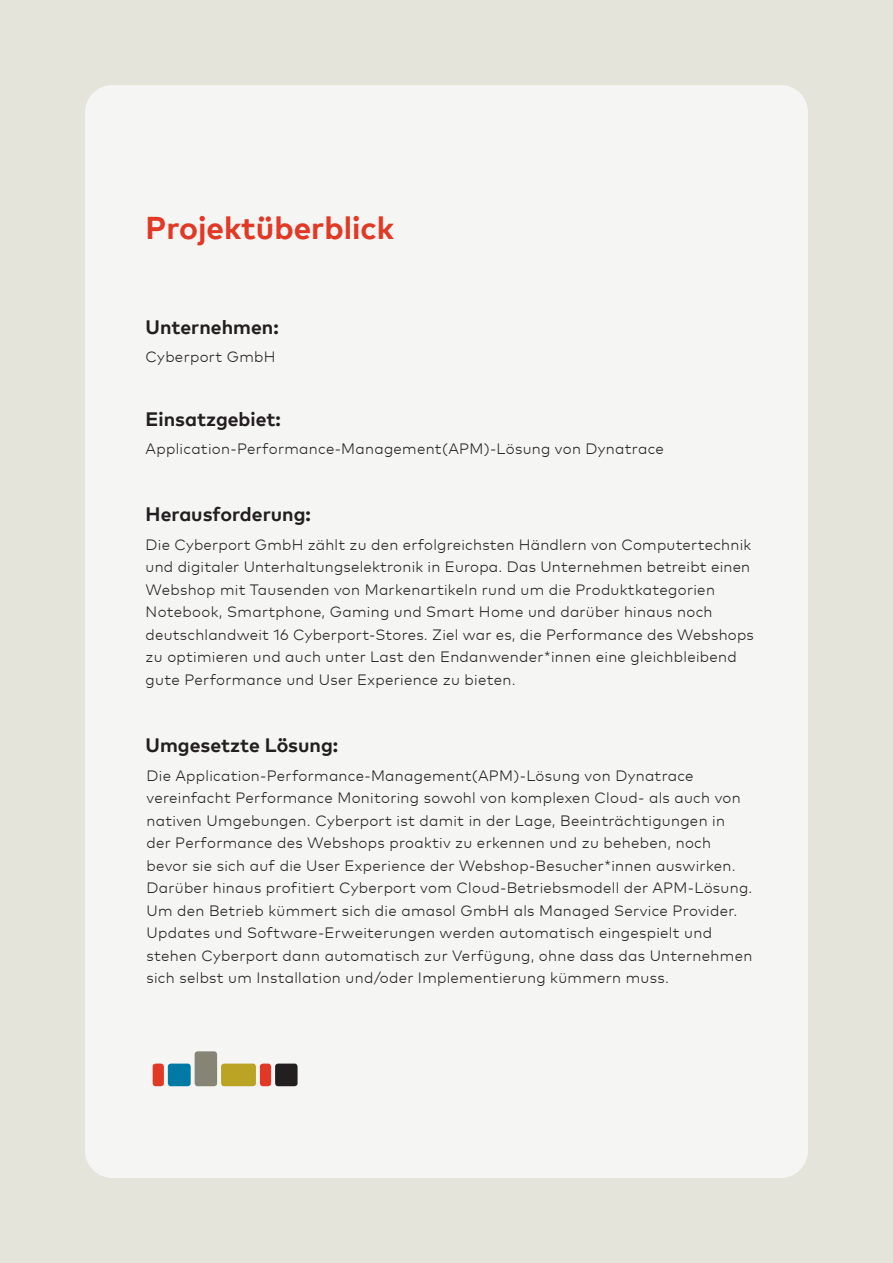
<style>
.page{position:relative;width:893px;height:1263px;background:#e5e4db}
.page>*{position:absolute;margin:0;border:0;box-sizing:border-box;transform-origin:0 0}
.t1{font:700 31.5px "Mark Pro";color:#e13926}
.t2{font:700 19.5px "Mark Pro";color:#231f20}
.t3{font:300 15px/22.5px "Mark Pro";letter-spacing:.02em;color:#231f20}
</style>
<div class="page">
<div style="left:85px;top:85px;width:723px;height:1093px;background:#f5f5f4;border-radius:27px"></div>
<div style="left:195px;top:1051px;width:22px;height:35px;background:#868475;border-radius:3px"></div>
<div style="left:221px;top:1063px;width:35px;height:23px;background:#bba324;border-radius:3px"></div>
<div style="left:168px;top:1063px;width:23px;height:23px;background:#0079a5;border-radius:3px"></div>
<div style="left:275px;top:1063px;width:23px;height:23px;background:#231f20;border-radius:3px"></div>
<div style="left:260px;top:1063px;width:11px;height:23px;background:#e13926;border-radius:3px"></div>
<div style="left:153px;top:1063px;width:11px;height:23px;background:#e13926;border-radius:3px"></div>
<h1 class="t1" style="left:146px;top:203px;width:250px">Projektüberblick</h1>
<h2 class="t2" style="left:146px;top:313px;width:135px">Unternehmen:</h2>
<p class="t3" style="left:146px;top:345px;width:131px">Cyberport GmbH</p>
<h2 class="t2" style="left:146px;top:405px;width:137px">Einsatzgebiet:</h2>
<p class="t3" style="left:146px;top:436px;width:520px">Application-Performance-Management(APM)-Lösung von Dynatrace</p>
<h2 class="t2" style="left:146px;top:500px;width:167px">Herausforderung:</h2>
<p class="t3" style="left:146px;top:532px;width:610px">Die Cyberport GmbH zählt zu den erfolgreichsten Händlern von Computertechnik und digitaler Unterhaltungselektronik in Europa. Das Unternehmen betreibt einen Webshop mit Tausenden von Markenartikeln rund um die Produktkategorien Notebook, Smartphone, Gaming und Smart Home und darüber hinaus noch deutschlandweit 16 Cyberport-Stores. Ziel war es, die Performance des Webshops zu optimieren und auch unter Last den Endanwender*innen eine gleichbleibend gute Performance und User Experience zu bieten.</p>
<h2 class="t2" style="left:146px;top:730px;width:194px">Umgesetzte Lösung:</h2>
<p class="t3" style="left:146px;top:763px;width:607px">Die Application-Performance-Management(APM)-Lösung von Dynatrace vereinfacht Performance Monitoring sowohl von komplexen Cloud- als auch von nativen Umgebungen. Cyberport ist damit in der Lage, Beeinträchtigungen in der Performance des Webshops proaktiv zu erkennen und zu beheben, noch bevor sie sich auf die User Experience der Webshop-Besucher*innen auswirken.<br>Darüber hinaus profitiert Cyberport vom Cloud-Betriebsmodell der APM-Lösung.<br>Um den Betrieb kümmert sich die amasol GmbH als Managed Service Provider.<br>Updates und Software-Erweiterungen werden automatisch eingespielt und stehen Cyberport dann automatisch zur Verfügung, ohne dass das Unternehmen sich selbst um Installation und/oder Implementierung kümmern muss.</p>
</div>
